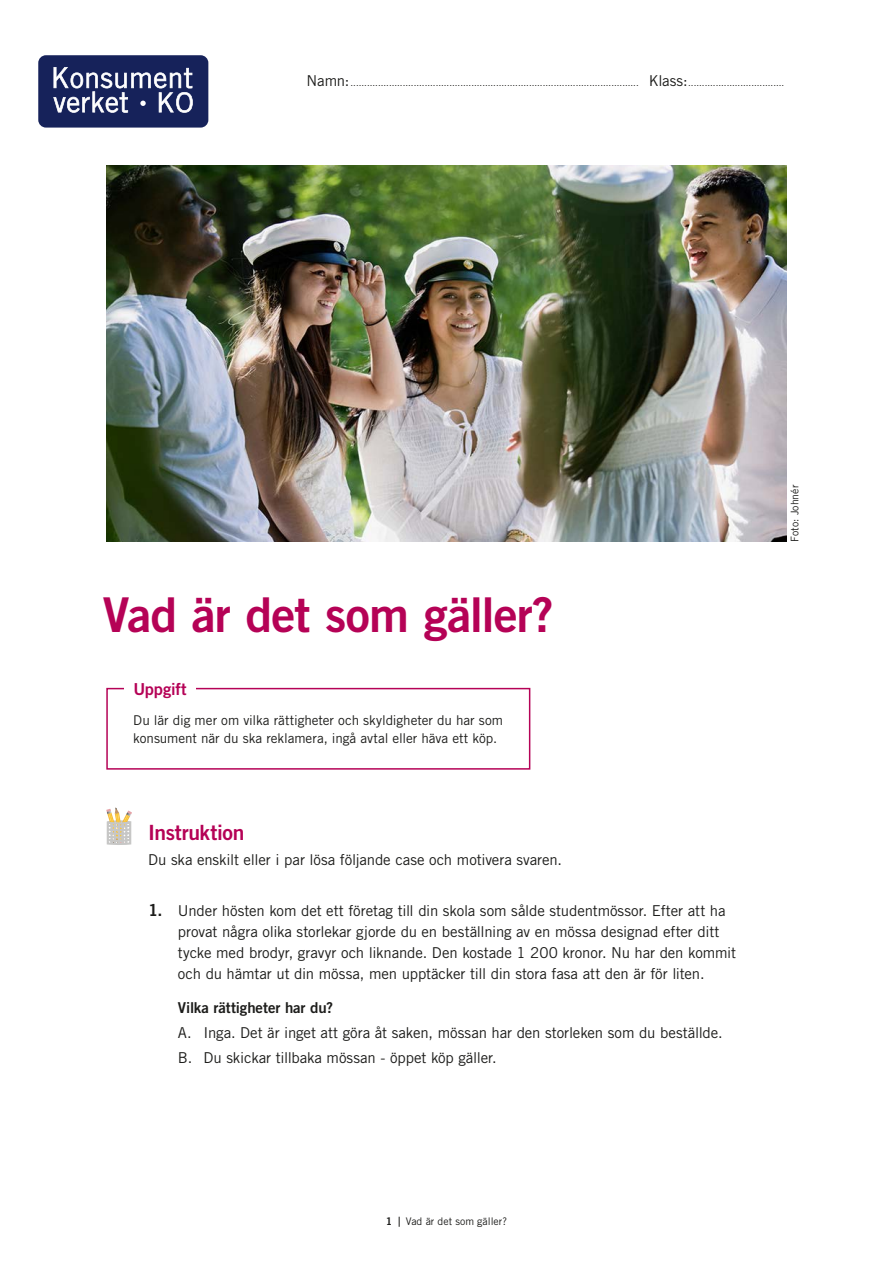
<style>
.page{position:relative;width:893px;height:1263px;background:#fff}
.page>*{position:absolute;margin:0;border:0;box-sizing:border-box;transform-origin:0 0}
.t1{font:48px "Trade Gothic LT Std Bd 2";letter-spacing:-.02em;color:#b50256}
.t2{font:21px "Trade Gothic LT Std Bd 2";letter-spacing:-.015em;color:#b50256}
.t3{font:16.5px "Trade Gothic LT Std Bd 2";letter-spacing:-.015em;color:#b50256}
.t4{font:16.5px "Trade Gothic LT Std Bd 2";color:#1d1d1b}
.Brödtext__P{font:15px/21px "Trade Gothic LT Std";letter-spacing:-.005em;color:#1d1d1b}
.t5{font:15px "Trade Gothic LT Std Bd 2";letter-spacing:-.005em;color:#1d1d1b}
.Notis_-_Brödtext__P{font:13.5px/18px "Trade Gothic LT Std";letter-spacing:-.005em;color:#1d1d1b}
.Bildtext__P{font:10.5px "Trade Gothic LT Std";color:#1d1d1b}
.t6{font:10.5px "Trade Gothic LT Std Bd 2";color:#1d1d1b}
.t7{font:9px "Trade Gothic LT Std";color:#1d1d1b}
</style>
<div class="page">
<svg style="left:106px;top:687px;width:425px;height:83px"></svg>
<div style="left:125px;top:674px;width:71px;height:29px;background:#fff"></div>
<svg style="left:106px;top:807px;width:26px;height:38px"></svg>
<div style="left:38px;top:55px;width:170px;height:73px;background:#16225a;border-radius:8px"></div>
<svg style="left:53px;top:67px;width:140px;height:46px"></svg>
<img style="left:106px;top:166px;width:681px;height:376px">
<p class="Brödtext__P" style="left:307px;top:70px;width:44px">Namn:</p>
<p class="Brödtext__P" style="left:649px;top:70px;width:40px">Klass:</p>
<p class="t7" style="left:351px;top:77px;width:290px">.........................................................................................................</p>
<p class="t7" style="left:688px;top:77px;width:98px">...................................</p>
<h1 class="t1" style="left:103px;top:585px;width:452px">Vad är det som gäller?</h1>
<h2 class="t3" style="left:133px;top:678px;width:55px">Uppgift</h2>
<p class="Notis_-_Brödtext__P" style="left:133px;top:711px;width:371px">Du lär dig mer om vilka rättigheter och skyldigheter du har som konsument när du ska reklamera, ingå avtal eller häva ett köp.</p>
<h2 class="t2" style="left:148px;top:820px;width:98px">Instruktion</h2>
<p class="Brödtext__P" style="left:148px;top:849px;width:415px">Du ska enskilt eller i par lösa följande case och motivera svaren.</p>
<h3 class="t4" style="left:148px;top:900px;width:16px">1.</h3>
<p class="Brödtext__P" style="left:178px;top:900px;width:560px">Under hösten kom det ett företag till din skola som sålde studentmössor. Efter att ha provat några olika storlekar gjorde du en beställning av en mössa designad efter ditt tycke med brodyr, gravyr och liknande. Den kostade 1 200 kronor. Nu har den kommit och du hämtar ut din mössa, men upptäcker till din stora fasa att den är för liten.</p>
<h4 class="t5" style="left:178px;top:998px;width:157px">Vilka rättigheter har du?</h4>
<p class="Brödtext__P" style="left:178px;top:1022px;width:546px">A. Inga. Det är inget att göra åt saken, mössan har den storleken som du beställde.</p>
<p class="Brödtext__P" style="left:178px;top:1047px;width:320px">B. Du skickar tillbaka mössan - öppet köp gäller.</p>
<p class="Bildtext__P" style="left:788px;top:542px;width:58px;rotate:-90deg">Foto: Johnér</p>
<p class="t6" style="left:386px;top:1215px;width:8px">1</p>
<p class="Bildtext__P" style="left:406px;top:1215px;width:103px">Vad är det som gäller?</p>
</div>
